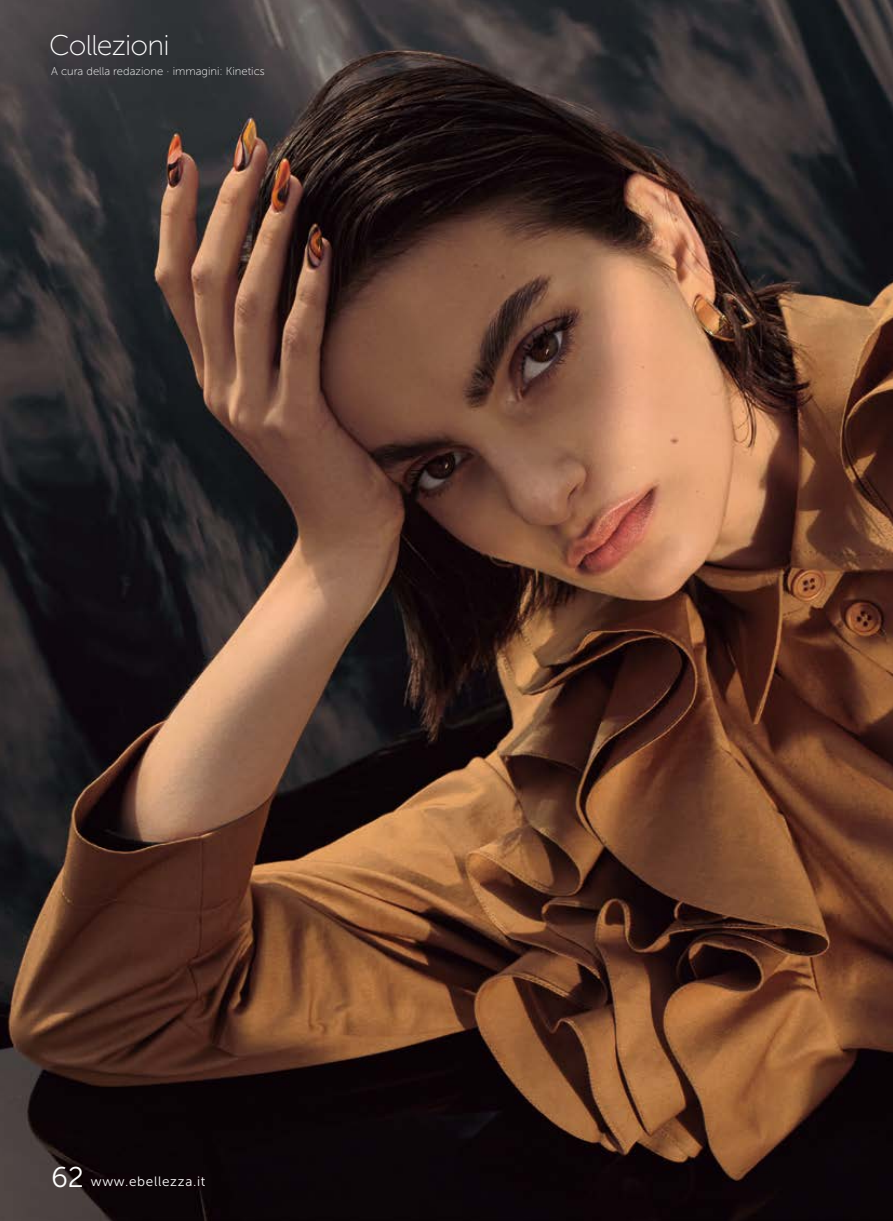
<style>
.page{position:relative;width:893px;height:1221px;background:#fff}
.page>*{position:absolute;margin:0;border:0;box-sizing:border-box;transform-origin:0 0}
.t1{font:28.5px "Museo Sans 100";letter-spacing:-.025em;color:#fff}
.t2{font:13.5px "Museo Sans 300";letter-spacing:.05em;color:#fff}
.t3{font:11.25px "Museo Sans 100";color:#fff}
.s1{font-size:28.5px}
</style>
<div class="page">
<img style="left:0;top:0;width:893px;height:1220px">
<h1 class="t1" style="left:49px;top:30px;width:122px">Collezioni</h1>
<p class="t3" style="left:51px;top:65px;width:215px">A cura della redazione · immagini: Kinetics</p>
<p class="t2" style="left:51px;top:1173px;width:156px"><span class="s1">62</span> www.ebellezza.it</p>
</div>
